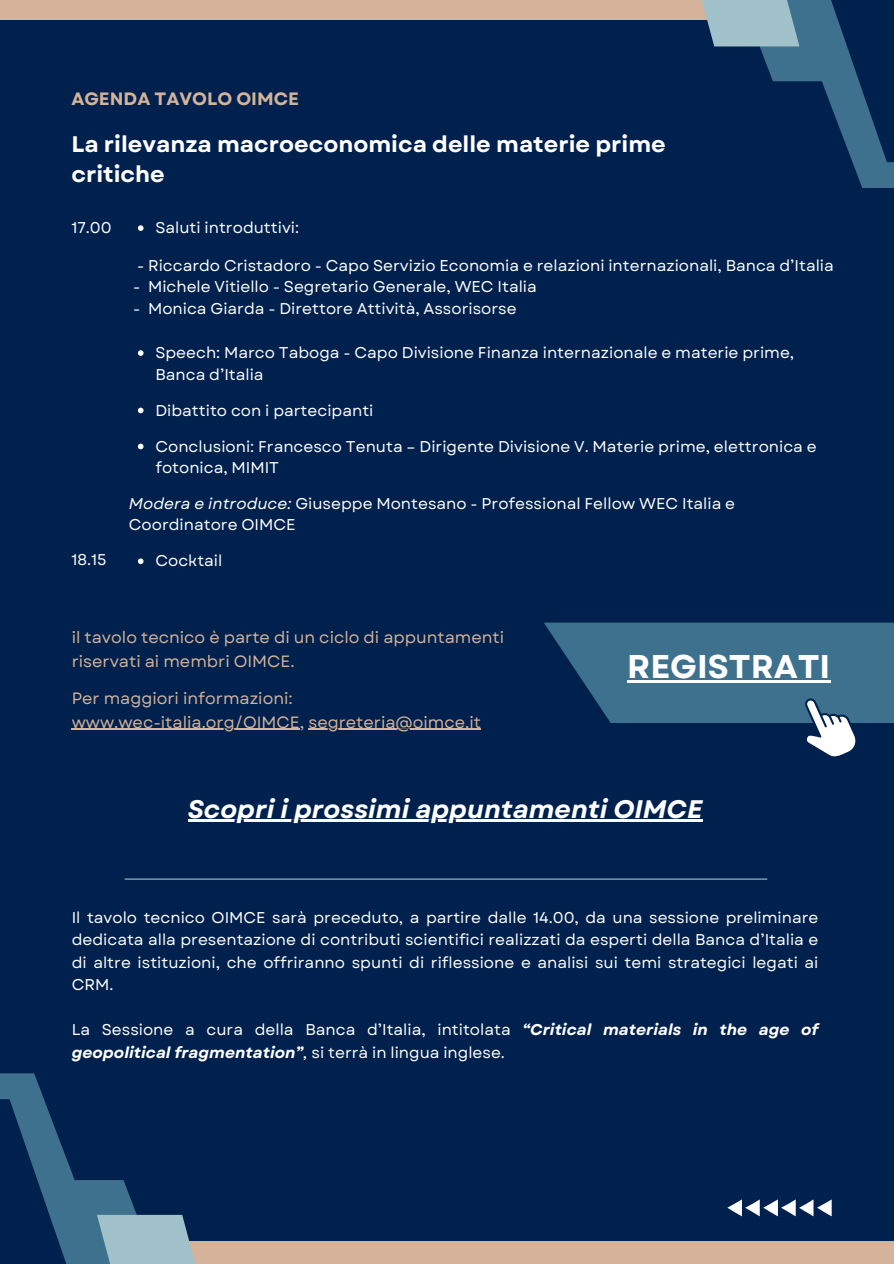
<style>
.page{position:relative;width:894px;height:1264px;background:#fff}
.page>*{position:absolute;margin:0;border:0;box-sizing:border-box;transform-origin:0 0}
.t1{font:700 32.85px "Garet";color:#fff}
.t2{font:italic 700 25.35px "Garet";color:#fff}
.t3{font:700 22.5px/30.3px "Garet";color:#fff}
.t4{font:700 17.85px "Garet";color:#d5b39a}
.t5{font:16.35px/23.7px "Garet";color:#d5b39a}
.t6{font:15.6px/22.5px "Garet";color:#fff}
.s1{font-style:italic}
.s2{font-weight:700;font-style:italic}
</style>
<div class="page">
<div style="left:0;top:0;width:893px;height:1263px;background:#00214d"></div>
<div style="left:0;top:0;width:893px;height:20px;background:#d5b39a"></div>
<div style="left:0;top:1241px;width:893px;height:22px;background:#d5b39a"></div>
<svg style="left:702px;top:0;width:191px;height:188px"></svg>
<svg style="left:0;top:1073px;width:195px;height:190px"></svg>
<hr style="left:125px;top:878px;width:642px;height:1px;background:#a1c2cb">
<svg style="left:544px;top:622px;width:349px;height:135px"></svg>
<svg style="left:138px;top:225px;width:5px;height:6px"></svg>
<svg style="left:138px;top:350px;width:5px;height:6px"></svg>
<svg style="left:138px;top:407px;width:5px;height:6px"></svg>
<svg style="left:138px;top:443px;width:5px;height:6px"></svg>
<svg style="left:138px;top:558px;width:5px;height:6px"></svg>
<hr style="left:72px;top:729px;width:228px;height:1px;background:#d5b39a">
<hr style="left:308px;top:729px;width:173px;height:1px;background:#d5b39a">
<hr style="left:627px;top:680px;width:203px;height:2px;background:#fff">
<svg style="left:727px;top:1199px;width:105px;height:17px"></svg>
<hr style="left:188px;top:819px;width:514px;height:3px;background:#fff">
<p class="t4" style="left:71px;top:86px;width:229px">AGENDA TAVOLO OIMCE</p>
<h4 class="t3" style="left:71px;top:129px;width:595px">La rilevanza macroeconomica delle materie prime critiche</h4>
<h3 class="t6" style="left:155px;top:216px;width:145px">Saluti introduttivi:</h3>
<p class="t6" style="left:71px;top:216px;width:42px">17.00</p>
<p class="t6" style="left:71px;top:548px;width:37px">18.15</p>
<h2 class="t6" style="left:137px;top:254px;width:698px">- Riccardo Cristadoro - Capo Servizio Economia e relazioni internazionali, Banca d’Italia</h2>
<p class="t6" style="left:133px;top:275px;width:405px">- Michele Vitiello - Segretario Generale, WEC Italia</p>
<p class="t6" style="left:133px;top:297px;width:9px">-</p>
<p class="t6" style="left:148px;top:297px;width:370px">Monica Giarda - Direttore Attività, Assorisorse</p>
<p class="t6" style="left:155px;top:342px;width:640px;line-height:21.3px">Speech: Marco Taboga - Capo Divisione Finanza internazionale e materie prime,<br>Banca d’Italia</p>
<p class="t6" style="left:155px;top:399px;width:219px">Dibattito con i partecipanti</p>
<p class="t6" style="left:155px;top:435px;width:662px;line-height:21.3px">Conclusioni: Francesco Tenuta – Dirigente Divisione V. Materie prime, elettronica e fotonica, MIMIT</p>
<p class="t6" style="left:129px;top:493px;width:607px;line-height:21.3px"><span class="s1">Modera e introduce:</span> Giuseppe Montesano - Professional Fellow WEC Italia e<br>Coordinatore OIMCE</p>
<p class="t6" style="left:155px;top:549px;width:68px">Cocktail</p>
<p class="t5" style="left:72px;top:626px;width:434px">il tavolo tecnico è parte di un ciclo di appuntamenti riservati ai membri OIMCE.</p>
<p class="t5" style="left:72px;top:686px;width:222px">Per maggiori informazioni:</p>
<p class="t5" style="left:72px;top:710px;width:411px">www.wec-italia.org/OIMCE, segreteria@oimce.it</p>
<h5 class="t1" style="left:627px;top:643px;width:204px">REGISTRATI</h5>
<p class="t2" style="left:188px;top:790px;width:516px">Scopri i prossimi appuntamenti OIMCE</p>
<h5 class="t6" style="left:72px;top:905px;width:748px;text-align:justify">Il tavolo tecnico OIMCE sarà preceduto, a partire dalle 14.00, da una sessione preliminare dedicata alla presentazione di contributi scientifici realizzati da esperti della Banca d’Italia e di altre istituzioni, che offriranno spunti di riflessione e analisi sui temi strategici legati ai CRM.</h5>
<h1 class="t6" style="left:72px;top:1018px;width:748px">La Sessione a cura della Banca d’Italia, intitolata <span class="s2">“Critical materials in the age of geopolitical fragmentation”</span><span class="s1">,</span> si terrà in lingua inglese.</h1>
</div>
